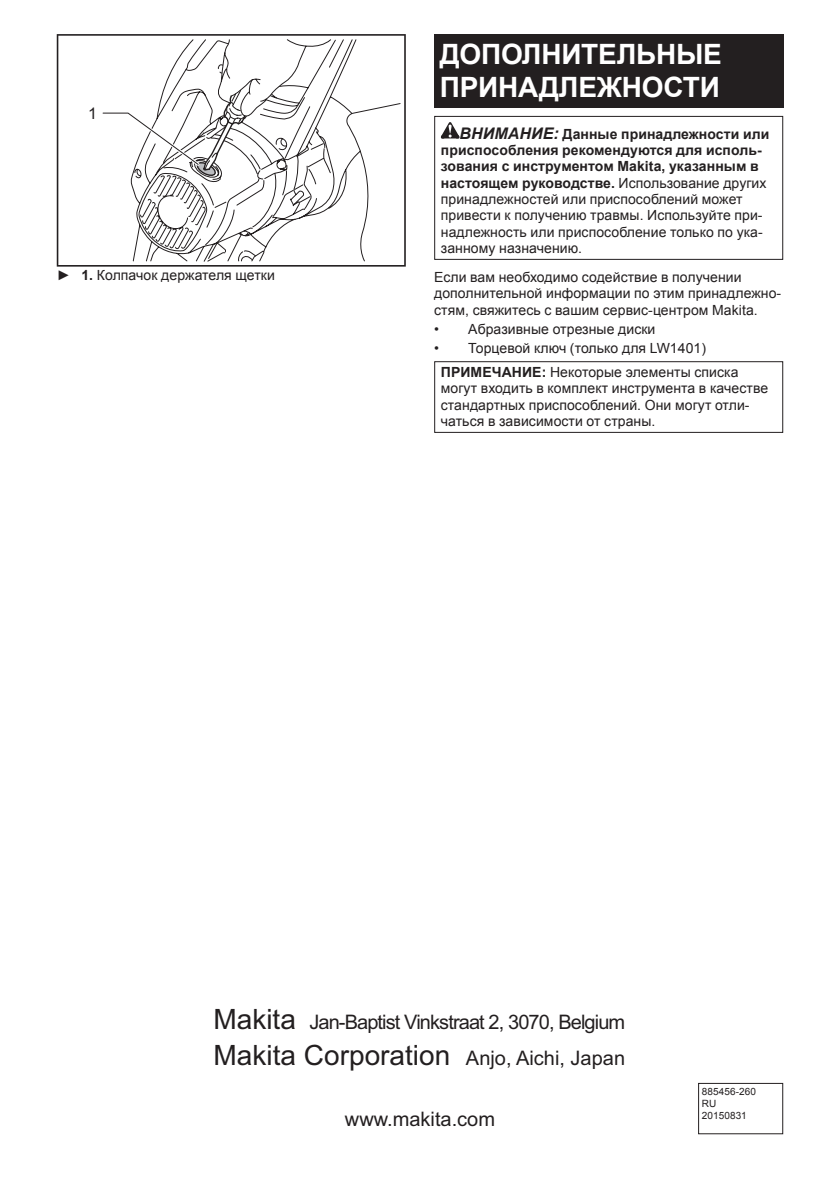
<style>
.page{position:relative;width:840px;height:1191px;background:#fff}
.page>*{position:absolute;margin:0;border:0;box-sizing:border-box;transform-origin:0 0}
.t1{font:28px "Arial";color:#231f20}
.t2{font:700 28px/32.8px "Arial";letter-spacing:-.01em;color:#fff}
.t3{font:20px "Arial";letter-spacing:-.045em;color:#231f20}
.t4{font:20px "Arial";color:#231f20}
.t5{font:16px "Arial";color:#231f20}
.t6{font:14px/16.4px "Arial";letter-spacing:.005em;color:#231f20}
.t7{font:10px/11.8px "Arial";letter-spacing:.005em;color:#231f20}
.s1{font-weight:700}
.s2{font-weight:700;font-style:italic;font-size:16px}
.s3{font-size:28px}
.s4{font-size:20px}
</style>
<div class="page">
<svg style="left:57px;top:34px;width:348px;height:233px"></svg>
<svg style="left:100px;top:37px;width:231px;height:225px"></svg>
<div style="left:434px;top:34px;width:348px;height:74px;background:#231f20"></div>
<svg style="left:440px;top:122px;width:19px;height:16px"></svg>
<div style="left:434px;top:116px;width:348px;height:144px;border:1px solid #231f20"></div>
<div style="left:434px;top:361px;width:348px;height:72px;border:1px solid #231f20"></div>
<div style="left:697px;top:1083px;width:85px;height:51px;border:1px solid #231f20"></div>
<p class="t5" style="left:88px;top:102px;width:10px">1</p>
<p class="t6" style="left:57px;top:267px;width:219px">► <span class="s1">1.</span> Колпачок держателя щетки</p>
<h1 class="t2" style="left:439px;top:38px;width:283px">ДОПОЛНИТЕЛЬНЫЕ<br>ПРИНАДЛЕЖНОСТИ</h1>
<p class="t6" style="left:440px;top:125px;width:330px;text-indent:19px"><span class="s2">ВНИМАНИЕ:</span> <span class="s1">Данные принадлежности или приспособления рекомендуются для исполь&shy;зования с инструментом Makita, указанным в настоящем руководстве.</span> Использование других принадлежностей или приспособлений может привести к получению травмы. Используйте при&shy;надлежность или приспособление только по ука&shy;занному назначению.</p>
<p class="t6" style="left:434px;top:269px;width:348px">Если вам необходимо содействие в получении дополнительной информации по этим принадлежно&shy;стям, свяжитесь с вашим сервис-центром Makita.</p>
<p class="t6" style="left:434px;top:321px;width:223px">• Абразивные отрезные диски</p>
<p class="t6" style="left:440px;top:336px;width:299px;line-height:23.8px;text-indent:-7px">• Торцевой ключ (только для LW1401)<br><span class="s1">ПРИМЕЧАНИЕ:</span> Некоторые элементы списка</p>
<p class="t6" style="left:440px;top:380px;width:328px">могут входить в комплект инструмента в качестве стандартных приспособлений. Они могут отли&shy;чаться в зависимости от страны.</p>
<h2 class="t3" style="left:213px;top:1009px;width:413px"><span class="s3">Makita</span> Jan-Baptist Vinkstraat 2, 3070, Belgium</h2>
<h1 class="t1" style="left:213px;top:1036px;width:413px">Makita Corporation <span class="s4">Anjo, Aichi, Japan</span></h1>
<h2 class="t4" style="left:345px;top:1105px;width:152px">www.makita.com</h2>
<p class="t7" style="left:701px;top:1086px;width:55px">885456-260<br>RU<br>20150831</p>
</div>
